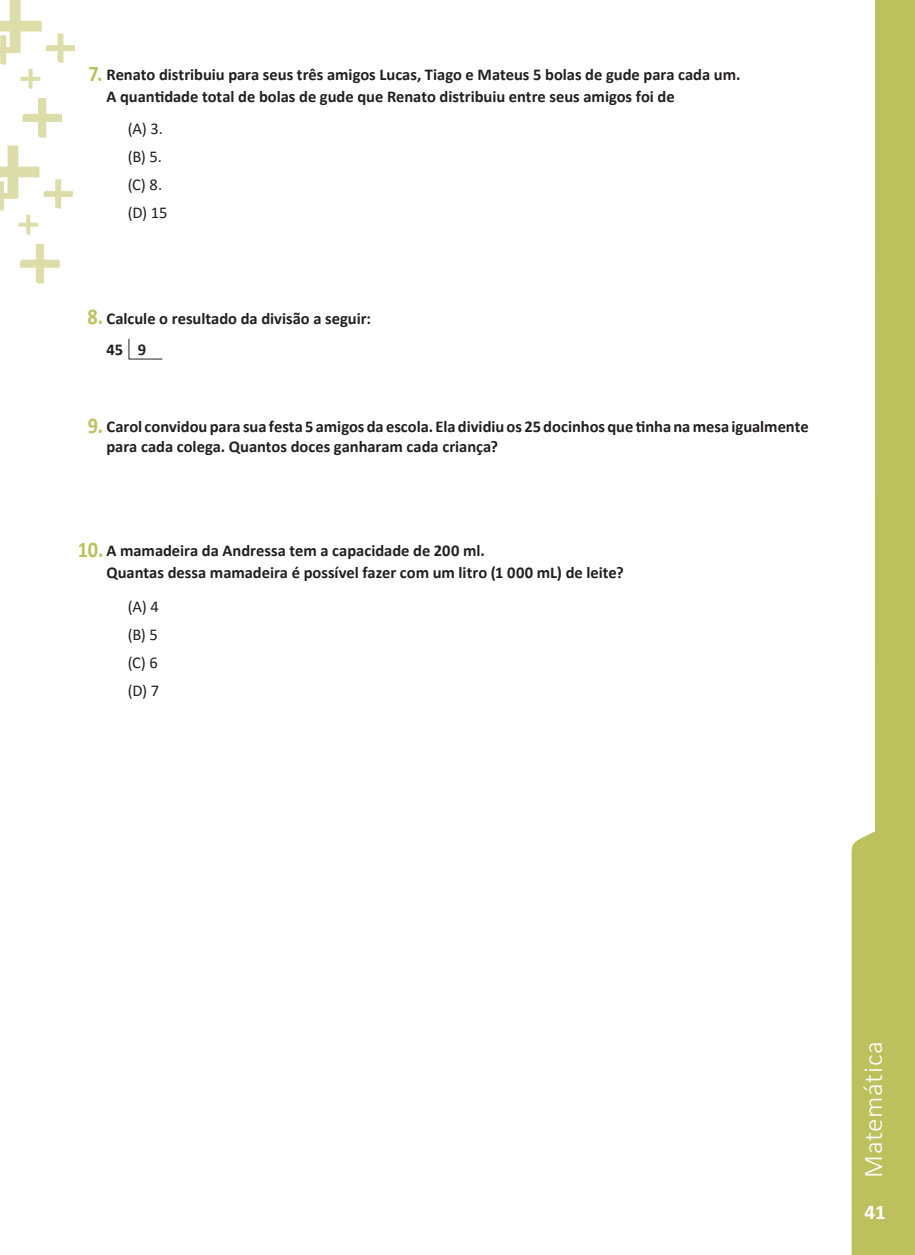
<style>
.page{position:relative;width:915px;height:1255px;background:#fff}
.page>*{position:absolute;margin:0;border:0;box-sizing:border-box;transform-origin:0 0}
.t1{font:300 27px "Calibri";letter-spacing:.025em;color:#fff}
.t2{font:700 22.5px "Calibri";color:#bcc05d;scale:.9 1}
.t3{font:700 21px "Calibri";color:#fff}
.t4{font:700 16.5px/21.6px "Calibri";color:#231f20}
.t5{font:16.5px/28px "Calibri";color:#231f20;text-align:justify}
</style>
<div class="page">
<svg style="left:851px;top:0;width:63px;height:1254px;fill:#bcc05d"></svg>
<svg style="left:0;top:0;width:75px;height:89px"></svg>
<svg style="left:22px;top:98px;width:40px;height:40px"></svg>
<svg style="left:0;top:145px;width:73px;height:89px"></svg>
<svg style="left:20px;top:244px;width:40px;height:39px"></svg>
<svg style="left:128px;top:338px;width:35px;height:22px"></svg>
<h2 class="t2" style="left:88px;top:57px;width:17px">7.</h2>
<p class="t4" style="left:106px;top:63px;width:635px">Renato distribuiu para seus três amigos Lucas, Tiago e Mateus 5 bolas de gude para cada um.<br>A quantidade total de bolas de gude que Renato distribuiu entre seus amigos foi de</p>
<p class="t5" style="left:128px;top:114px;width:41px;text-align:left">(A) 3. (B) 5. (C) 8. (D) 15</p>
<h2 class="t2" style="left:88px;top:301px;width:19px">8.</h2>
<p class="t4" style="left:106px;top:307px;width:266px">Calcule o resultado da divisão a seguir:</p>
<p class="t4" style="left:106px;top:338px;width:41px">45 9</p>
<h2 class="t2" style="left:88px;top:409px;width:18px">9.</h2>
<p class="t4" style="left:106px;top:416px;width:703px;line-height:19.5px">Carol convidou para sua festa 5 amigos da escola. Ela dividiu os 25 docinhos que tinha na mesa igualmente para cada colega. Quantos doces ganharam cada criança?</p>
<h2 class="t2" style="left:78px;top:533px;width:30px">10.</h2>
<p class="t4" style="left:106px;top:539px;width:518px">A mamadeira da Andressa tem a capacidade de 200 ml.<br>Quantas dessa mamadeira é possível fazer com um litro (1 000 mL) de leite?</p>
<p class="t5" style="left:128px;top:592px;width:33px">(A) 4 (B) 5 (C) 6 (D) 7</p>
<h1 class="t1" style="left:856px;top:1177px;width:137px;rotate:-90deg">Matemática</h1>
<p class="t3" style="left:864px;top:1196px;width:23px">41</p>
</div>
